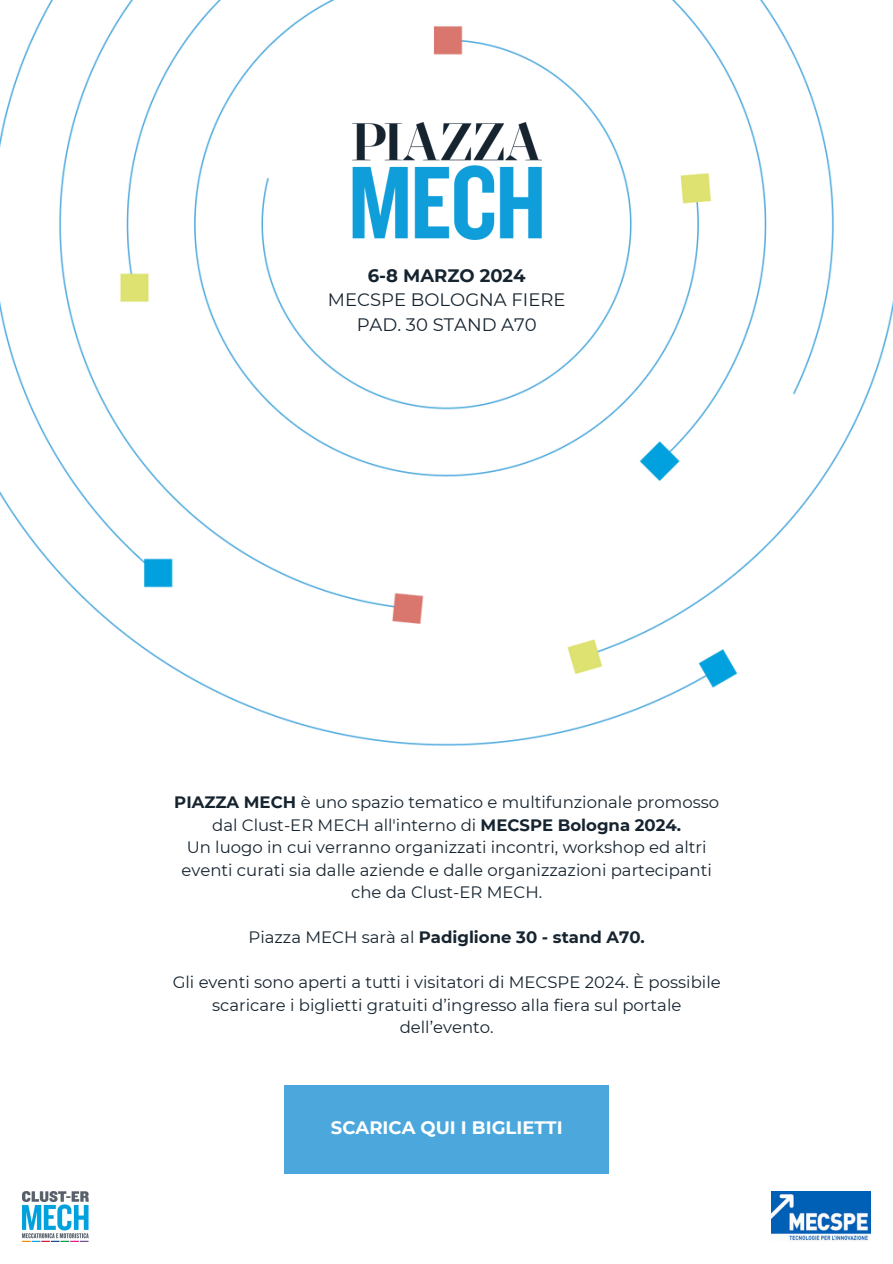
<style>
.page{position:relative;width:893px;height:1264px;background:#fff}
.page>*{position:absolute;margin:0;border:0;box-sizing:border-box;transform-origin:0 0}
.t1{font:18px/24.8px "Montserrat";color:#162430;text-align:center}
.t2{font:700 18px "Montserrat";color:#fff}
.t3{font:16.5px/22.5px "Montserrat";color:#162430;text-align:center}
.t4{font:700 16.5px "Montserrat";color:#162430}
.s1{font-weight:700}
.s2{font-weight:400}
</style>
<div class="page">
<div style="left:284px;top:1085px;width:324px;height:89px;background:#4ca8dc"></div>
<img style="left:771px;top:1191px;width:99px;height:50px">
<img style="left:22px;top:1191px;width:67px;height:50px">
<img style="left:0;top:0;width:892px;height:746px">
<p class="t1" style="left:328px;top:263px;width:239px"><span class="s1">6-8 MARZO 2024<br></span>MECSPE BOLOGNA FIERE<br>PAD. 30 STAND A70</p>
<p class="t3" style="left:174px;top:791px;width:546px"><span class="s1">PIAZZA MECH</span> è uno spazio tematico e multifunzionale promosso dal Clust-ER MECH all'interno di <span class="s1">MECSPE Bologna 2024.</span></p>
<p class="t3" style="left:181px;top:836px;width:532px">Un luogo in cui verranno organizzati incontri, workshop ed altri eventi curati sia dalle aziende e dalle organizzazioni partecipanti che da Clust-ER MECH.</p>
<h1 class="t4" style="left:248px;top:927px;width:398px"><span class="s2">Piazza MECH sarà al</span> Padiglione 30 - stand A70.</h1>
<p class="t3" style="left:173px;top:971px;width:549px">Gli eventi sono aperti a tutti i visitatori di MECSPE 2024. È possibile scaricare i biglietti gratuiti d’ingresso alla fiera sul portale dell’evento.</p>
<p class="t2" style="left:331px;top:1116px;width:233px">SCARICA QUI I BIGLIETTI</p>
</div>
